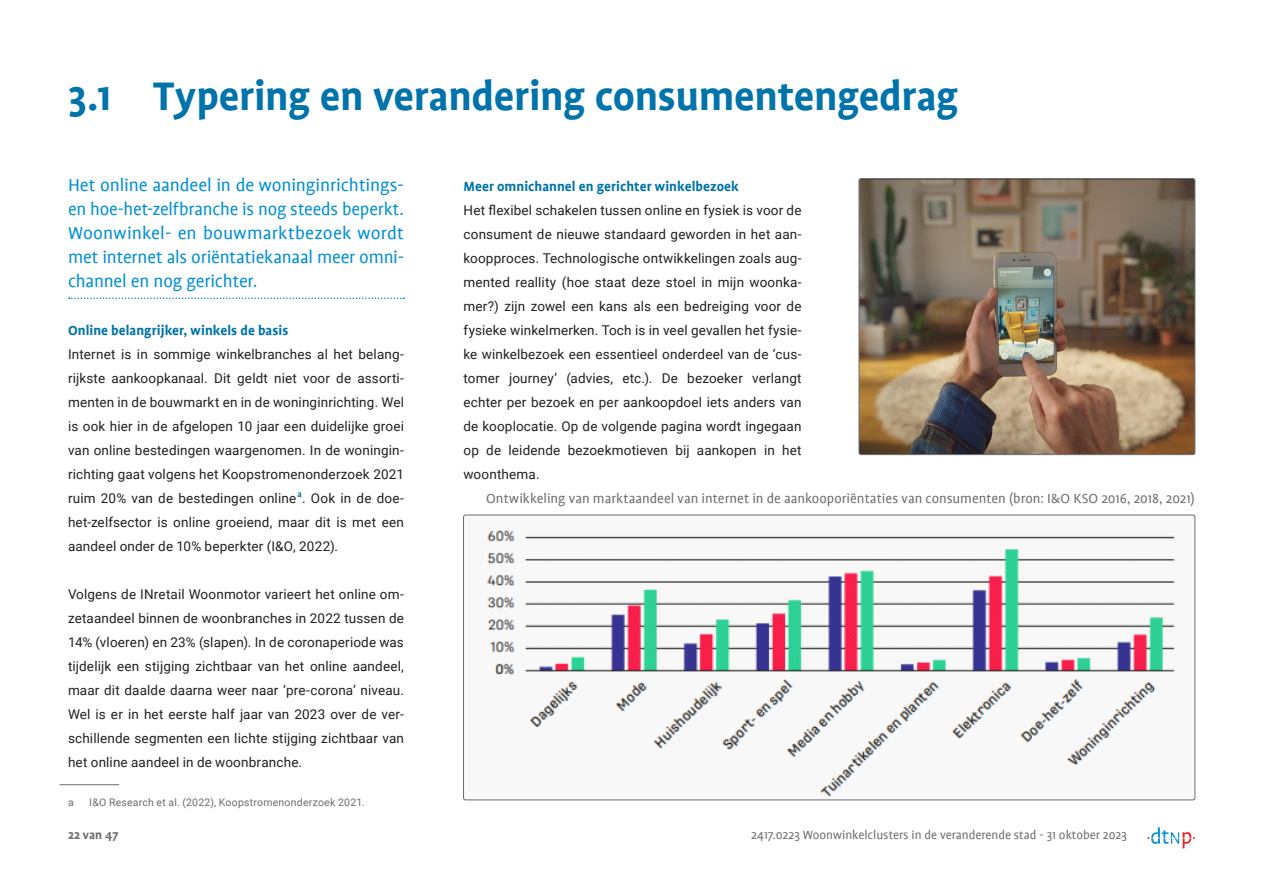
<style>
.page{position:relative;width:1263px;height:893px;background:#fff}
.page>*{position:absolute;margin:0;border:0;box-sizing:border-box;transform-origin:0 0}
.t1{font:700 45px "Profile";letter-spacing:-.01em;color:#0073ab}
.t2{font:19.5px/24px "Profile";letter-spacing:-.01em;color:#008fd5;text-align:justify}
.t3{font:15px "Profile";color:#6c6d70}
.t4{font:700 15px "Profile";letter-spacing:.005em;color:#0073ab}
.t5{font:13.5px/24px "Roboto";letter-spacing:.01em;color:#231f20;text-align:justify}
.t6{font:13.5px "Profile";color:#6c6d70}
.t7{font:700 13.5px "Profile";letter-spacing:-.005em;color:#6c6d70}
.t8{font:10.5px "Roboto";letter-spacing:.02em;color:#6c6d70}
</style>
<div class="page">
<svg style="left:1147px;top:827px;width:48px;height:21px"></svg>
<svg style="left:69px;top:297px;width:335px;height:2px"></svg>
<hr style="left:60px;top:784px;width:59px;height:1px;background:#6c6d70">
<img style="left:486px;top:515px;width:709px;height:285px">
<img style="left:859px;top:180px;width:336px;height:275px">
<div style="left:859px;top:178px;width:336px;height:277px;border:1px solid #6c6d70;border-radius:2px"></div>
<h1 class="t1" style="left:68px;top:72px;width:892px">3.1 Typering en verandering consumentengedrag</h1>
<h2 class="t2" style="left:68px;top:173px;width:337px">Het online aandeel in de woninginrichtings&shy;en hoe-het-zelfbranche is nog steeds beperkt.<br>Woonwinkel- en bouwmarktbezoek wordt met internet als oriëntatiekanaal meer omni&shy;channel en nog gerichter.</h2>
<p class="t4" style="left:68px;top:322px;width:222px">Online belangrijker, winkels de basis</p>
<p class="t5" style="left:68px;top:341px;width:337px">Internet is in sommige winkelbranches al het belang&shy;rijkste aankoopkanaal. Dit geldt niet voor de assorti&shy;menten in de bouwmarkt en in de woninginrichting. Wel is ook hier in de afgelopen 10 jaar een duidelijke groei van online bestedingen waargenomen. In de woningin&shy;richting gaat volgens het Koopstromenonderzoek 2021 ruim 20% van de bestedingen online<sup>a</sup>. Ook in de doe&shy;het-zelfsector is online groeiend, maar dit is met een aandeel onder de 10% beperkter (I&amp;O, 2022).</p>
<p class="t5" style="left:68px;top:581px;width:337px">Volgens de INretail Woonmotor varieert het online om&shy;zetaandeel binnen de woonbranches in 2022 tussen de 14% (vloeren) en 23% (slapen). In de coronaperiode was tijdelijk een stijging zichtbaar van het online aandeel, maar dit daalde daarna weer naar ‘pre-corona’ niveau.<br>Wel is er in het eerste half jaar van 2023 over de ver&shy;schillende segmenten een lichte stijging zichtbaar van het online aandeel in de woonbranche.</p>
<p class="t8" style="left:68px;top:795px;width:7px">a</p>
<p class="t8" style="left:89px;top:795px;width:277px">I&amp;O Research et al. (2022), Koopstromenonderzoek 2021.</p>
<p class="t4" style="left:463px;top:178px;width:277px">Meer omnichannel en gerichter winkelbezoek</p>
<p class="t5" style="left:463px;top:197px;width:340px">Het flexibel schakelen tussen online en fysiek is voor de consument de nieuwe standaard geworden in het aan&shy;koopproces. Technologische ontwikkelingen zoals aug&shy;mented reallity (hoe staat deze stoel in mijn woonka&shy;mer?) zijn zowel een kans als een bedreiging voor de fysieke winkelmerken. Toch is in veel gevallen het fysie&shy;ke winkelbezoek een essentieel onderdeel van de ‘cus&shy;tomer journey’ (advies, etc.). De bezoeker verlangt echter per bezoek en per aankoopdoel iets anders van de kooplocatie. Op de volgende pagina wordt ingegaan op de leidende bezoekmotieven bij aankopen in het woonthema.</p>
<p class="t3" style="left:486px;top:490px;width:710px">Ontwikkeling van marktaandeel van internet in de aankooporiëntaties van consumenten (bron: I&amp;O KSO 2016, 2018, 2021)</p>
<p class="t7" style="left:68px;top:827px;width:52px">22 van 47</p>
<p class="t6" style="left:751px;top:827px;width:377px">2417.0223 Woonwinkelclusters in de veranderende stad - 31 oktober 2023</p>
</div>
